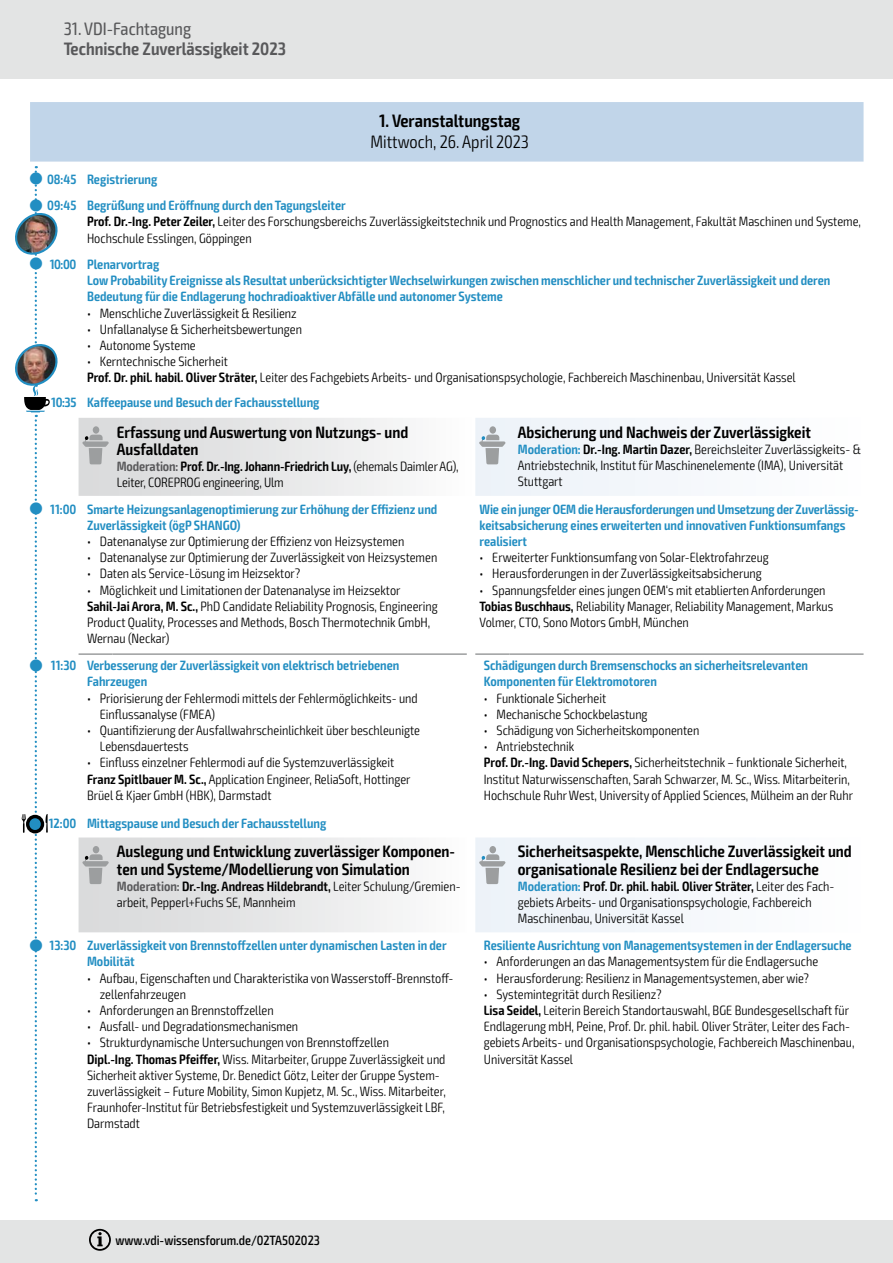
<style>
.page{position:relative;width:893px;height:1263px;background:#fff}
.page>*{position:absolute;margin:0;border:0;box-sizing:border-box;transform-origin:0 0}
.t1{font:600 condensed 18px "Exo 2";color:#58585a}
.t2{font:300 condensed 18px "Exo 2";color:#000}
.t3{font:600 condensed 18px "Exo 2";color:#000}
.t4{font:condensed 18px "Exo 2";color:#58585a}
.t5{font:600 condensed 16.5px/17.2px "Exo 2";color:#000}
.t6{font:300 condensed 13.5px/16.2px "Exo 2";color:#000}
.t7{font:600 condensed 13.5px/16.2px "Exo 2";color:#228ec2}
.t8{font:500 condensed 13.5px "Exo 2";color:#000}
.s1{font-weight:600}
.s2{font-weight:600;color:#58585a}
.s3{font-weight:600;color:#228ec2}
</style>
<div class="page">
<div style="left:0;top:0;width:893px;height:79px;background:#e3e4e4"></div>
<div style="left:0;top:1220px;width:893px;height:43px;background:#e3e4e4"></div>
<svg style="left:89px;top:1229px;width:22px;height:22px"></svg>
<div style="left:30px;top:102px;width:833px;height:60px;background:#c1d5e9"></div>
<hr style="left:79px;top:653px;width:34px;height:2px;background:#9c9e9f">
<hr style="left:113px;top:653px;width:354px;height:2px;background:#9c9e9f">
<hr style="left:475px;top:653px;width:34px;height:2px;background:#9c9e9f">
<hr style="left:509px;top:653px;width:354px;height:2px;background:#9c9e9f">
<svg style="left:79px;top:418px;width:599px;height:78px"></svg>
<svg style="left:79px;top:837px;width:324px;height:95px"></svg>
<div style="left:475px;top:838px;width:203px;height:94px;background:#f0f5fa"></div>
<svg style="left:15px;top:166px;width:43px;height:1035px"></svg>
<h1 class="t4" style="left:64px;top:18px;width:129px">31. VDI-Fachtagung</h1>
<h1 class="t1" style="left:64px;top:38px;width:224px">Technische Zuverlässigkeit 2023</h1>
<h1 class="t3" style="left:379px;top:110px;width:143px">1. Veranstaltungstag</h1>
<h1 class="t2" style="left:371px;top:131px;width:160px">Mittwoch, 26. April 2023</h1>
<p class="t7" style="left:47px;top:166px;width:300px;line-height:26.2px">08:45 Registrierung<br>09:45 Begrüßung und Eröffnung durch den Tagungsleiter</p>
<p class="t6" style="left:87px;top:214px;width:775px"><span class="s1">Prof. Dr.-Ing. Peter Zeiler,</span> Leiter des Forschungsbereichs Zuverlässigkeitstechnik und Prognostics and Health Management, Fakultät Maschinen und Systeme,<br>Hochschule Esslingen, Göppingen</p>
<p class="t7" style="left:87px;top:256px;width:745px;text-indent:-37px">10:00 Plenarvortrag<br>Low Probability Ereignisse als Resultat unberücksichtigter Wechselwirkungen zwischen menschlicher und technischer Zuverlässigkeit und deren<br>Bedeutung für die Endlagerung hochradioaktiver Abfälle und autonomer Systeme</p>
<p class="t6" style="left:87px;top:305px;width:211px">• Menschliche Zuverlässigkeit &amp; Resilienz</p>
<p class="t6" style="left:87px;top:321px;width:216px">• Unfallanalyse &amp; Sicherheitsbewertungen</p>
<p class="t6" style="left:87px;top:337px;width:110px">• Autonome Systeme</p>
<p class="t6" style="left:87px;top:354px;width:710px">• Kerntechnische Sicherheit<br><span class="s1">Prof. Dr. phil. habil. Oliver Sträter,</span> Leiter des Fachgebiets Arbeits- und Organisationspsychologie, Fachbereich Maschinenbau, Universität Kassel</p>
<p class="t7" style="left:51px;top:394px;width:270px">10:35 Kaffeepause und Besuch der Fachausstellung</p>
<p class="t5" style="left:117px;top:424px;width:293px">Erfassung und Auswertung von Nutzungs- und<br>Ausfalldaten</p>
<p class="t6" style="left:117px;top:459px;width:343px"><span class="s2">Moderation:</span> <span class="s1">Prof. Dr.-Ing. Johann-Friedrich Luy,</span> (ehemals Daimler AG),<br>Leiter, COREPROG engineering, Ulm</p>
<p class="t5" style="left:518px;top:424px;width:295px">Absicherung und Nachweis der Zuverlässigkeit</p>
<p class="t6" style="left:518px;top:441px;width:345px"><span class="s3">Moderation:</span> <span class="s1">Dr.-Ing. Martin Dazer,</span> Bereichsleiter Zuverlässigkeits- &amp;<br>Antriebstechnik, Institut für Maschinenelemente (IMA), Universität<br>Stuttgart</p>
<p class="t7" style="left:87px;top:501px;width:352px;text-indent:-37px">11:00 Smarte Heizungsanlagenoptimierung zur Erhöhung der Effizienz und<br>Zuverlässigkeit (ögP SHANGO)</p>
<p class="t6" style="left:87px;top:533px;width:319px">• Datenanalyse zur Optimierung der Effizienz von Heizsystemen</p>
<p class="t6" style="left:87px;top:550px;width:352px">• Datenanalyse zur Optimierung der Zuverlässigkeit von Heizsystemen</p>
<p class="t6" style="left:87px;top:566px;width:215px">• Daten als Service-Lösung im Heizsektor?</p>
<p class="t6" style="left:87px;top:582px;width:352px">• Möglichkeit und Limitationen der Datenanalyse im Heizsektor <span class="s1">Sahil-Jai Arora, M. Sc.,</span> PhD Candidate Reliability Prognosis, Engineering Product Quality, Processes and Methods, Bosch Thermotechnik GmbH, Wernau (Neckar)</p>
<p class="t7" style="left:87px;top:658px;width:314px;text-indent:-36px">11:30 Verbesserung der Zuverlässigkeit von elektrisch betriebenen<br>Fahrzeugen</p>
<p class="t6" style="left:100px;top:690px;width:319px;text-indent:-13px">• Priorisierung der Fehlermodi mittels der Fehlermöglichkeits- und<br>Einflussanalyse (FMEA)</p>
<p class="t6" style="left:100px;top:722px;width:322px;text-indent:-13px">• Quantifizierung der Ausfallwahrscheinlichkeit über beschleunigte<br>Lebensdauertests</p>
<p class="t6" style="left:87px;top:755px;width:325px">• Einfluss einzelner Fehlermodi auf die Systemzuverlässigkeit<br><span class="s1">Franz Spitlbauer M. Sc.,</span> Application Engineer, ReliaSoft, Hottinger<br>Brüel &amp; Kjaer GmbH (HBK), Darmstadt</p>
<p class="t7" style="left:49px;top:815px;width:279px">12:00 Mittagspause und Besuch der Fachausstellung</p>
<p class="t5" style="left:117px;top:843px;width:340px">Auslegung und Entwicklung zuverlässiger Komponen&shy;ten und Systeme/Modellierung von Simulation</p>
<p class="t6" style="left:117px;top:878px;width:345px"><span class="s2">Moderation:</span> <span class="s1">Dr.-Ing. Andreas Hildebrandt,</span> Leiter Schulung/Gremien&shy;arbeit, Pepperl+Fuchs SE, Mannheim</p>
<p class="t7" style="left:87px;top:938px;width:361px;text-indent:-38px">13:30 Zuverlässigkeit von Brennstoffzellen unter dynamischen Lasten in der<br>Mobilität</p>
<p class="t6" style="left:100px;top:970px;width:355px;text-indent:-13px">• Aufbau, Eigenschaften und Charakteristika von Wasserstoff-Brennstoff&shy;zellenfahrzeugen</p>
<p class="t6" style="left:87px;top:1002px;width:188px">• Anforderungen an Brennstoffzellen</p>
<p class="t6" style="left:87px;top:1019px;width:213px">• Ausfall- und Degradationsmechanismen</p>
<p class="t6" style="left:87px;top:1035px;width:360px">• Strukturdynamische Untersuchungen von Brennstoffzellen<br><span class="s1">Dipl.-Ing. Thomas Pfeiffer,</span> Wiss. Mitarbeiter, Gruppe Zuverlässigkeit und Sicherheit aktiver Systeme, Dr. Benedict Götz, Leiter der Gruppe System&shy;zuverlässigkeit – Future Mobility, Simon Kupjetz, M. Sc., Wiss. Mitarbeiter, Fraunhofer-Institut für Betriebsfestigkeit und Systemzuverlässigkeit LBF, Darmstadt</p>
<p class="t7" style="left:480px;top:501px;width:381px">Wie ein junger OEM die Herausforderungen und Umsetzung der Zuverlässig&shy;keitsabsicherung eines erweiterten und innovativen Funktionsumfangs realisiert</p>
<p class="t6" style="left:480px;top:550px;width:291px">• Erweiterter Funktionsumfang von Solar-Elektrofahrzeug</p>
<p class="t6" style="left:480px;top:566px;width:284px">• Herausforderungen in der Zuverlässigkeitsabsicherung</p>
<p class="t6" style="left:480px;top:582px;width:355px">• Spannungsfelder eines jungen OEM‘s mit etablierten Anforderungen<br><span class="s1">Tobias Buschhaus,</span> Reliability Manager, Reliability Management, Markus<br>Volmer, CTO, Sono Motors GmbH, München</p>
<p class="t7" style="left:484px;top:658px;width:326px">Schädigungen durch Bremsenschocks an sicherheitsrelevanten<br>Komponenten für Elektromotoren</p>
<p class="t6" style="left:484px;top:690px;width:124px">• Funktionale Sicherheit</p>
<p class="t6" style="left:484px;top:706px;width:165px">• Mechanische Schockbelastung</p>
<p class="t6" style="left:484px;top:722px;width:217px">• Schädigung von Sicherheitskomponenten</p>
<p class="t6" style="left:484px;top:739px;width:371px">• Antriebstechnik<br><span class="s1">Prof. Dr.-Ing. David Schepers,</span> Sicherheitstechnik – funktionale Sicherheit, Institut Naturwissenschaften, Sarah Schwarzer, M. Sc., Wiss. Mitarbeiterin, Hochschule Ruhr West, University of Applied Sciences, Mülheim an der Ruhr</p>
<p class="t5" style="left:518px;top:843px;width:335px">Sicherheitsaspekte, Menschliche Zuverlässigkeit und organisationale Resilienz bei der Endlagersuche</p>
<p class="t6" style="left:518px;top:878px;width:318px"><span class="s3">Moderation:</span> <span class="s1">Prof. Dr. phil. habil. Oliver Sträter,</span> Leiter des Fach&shy;gebiets Arbeits- und Organisationspsychologie, Fachbereich<br>Maschinenbau, Universität Kassel</p>
<p class="t7" style="left:484px;top:938px;width:369px">Resiliente Ausrichtung von Managementsystemen in der Endlagersuche</p>
<p class="t6" style="left:484px;top:954px;width:336px">• Anforderungen an das Managementsystem für die Endlagersuche</p>
<p class="t6" style="left:484px;top:970px;width:327px">• Herausforderung: Resilienz in Managementsystemen, aber wie?</p>
<p class="t6" style="left:484px;top:986px;width:372px">• Systemintegrität durch Resilienz?<br><span class="s1">Lisa Seidel,</span> Leiterin Bereich Standortauswahl, BGE Bundesgesellschaft für Endlagerung mbH, Peine, Prof. Dr. phil. habil. Oliver Sträter, Leiter des Fach&shy;gebiets Arbeits- und Organisationspsychologie, Fachbereich Maschinenbau, Universität Kassel</p>
<p class="t8" style="left:115px;top:1232px;width:206px">www.vdi-wissensforum.de/02TA502023</p>
</div>
